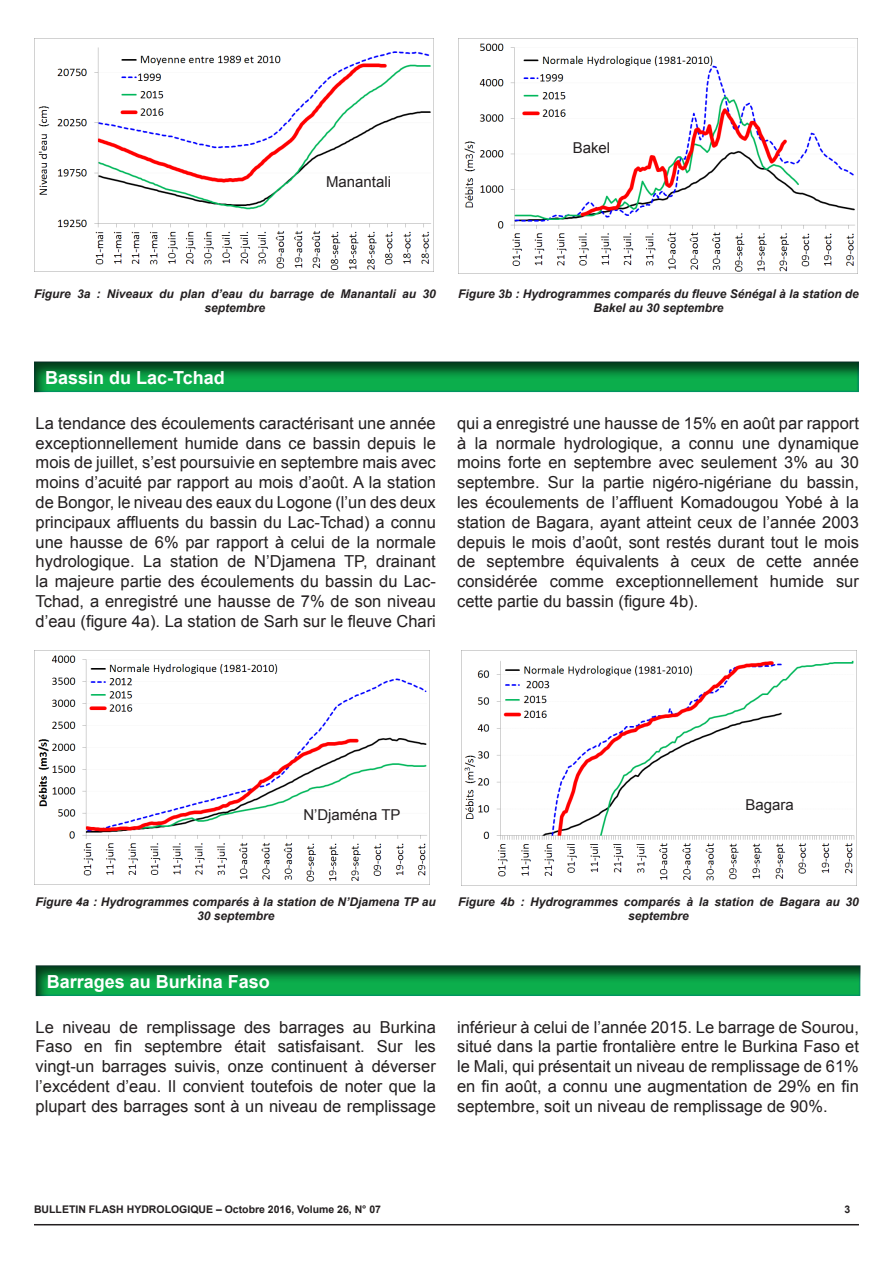
<style>
.page{position:relative;width:893px;height:1263px;background:#fff}
.page>*{position:absolute;margin:0;border:0;box-sizing:border-box;transform-origin:0 0}
.t1{font:700 18px "Arial";color:#fff}
.t2{font:16.5px/19.8px "Arial";color:#231f20;text-align:justify}
.t3{font:15px "Arial";color:#231f20}
.t4{font:italic 700 12px/14.4px "Arial";color:#231f20;text-align:center}
.t5{font:700 10.5px "Arial";color:#231f20}
</style>
<div class="page">
<img style="left:461px;top:651px;width:396px;height:234px">
<img style="left:34px;top:651px;width:395px;height:234px">
<img style="left:458px;top:38px;width:400px;height:235px">
<img style="left:34px;top:38px;width:400px;height:234px">
<hr style="left:34px;top:1224px;width:825px;height:1px;background:#231f20">
<div style="left:24px;top:356px;width:837px;height:39px;background:#231f20;opacity:.75"></div>
<div style="left:26px;top:960px;width:837px;height:39px;background:#231f20;opacity:.75"></div>
<p class="t3" style="left:326px;top:171px;width:67px">Manantali</p>
<p class="t3" style="left:573px;top:137px;width:39px">Bakel</p>
<p class="t4" style="left:34px;top:287px;width:403px">Figure 3a : Niveaux du plan d’eau du barrage de Manantali au 30 septembre</p>
<p class="t4" style="left:458px;top:287px;width:402px">Figure 3b : Hydrogrammes comparés du fleuve Sénégal à la station de<br>Bakel au 30 septembre</p>
<p class="t1" style="left:45px;top:365px;width:181px">Bassin du Lac-Tchad</p>
<p class="t2" style="left:36px;top:413px;width:402px">La tendance des écoulements caractérisant une année exceptionnellement humide dans ce bassin depuis le mois de juillet, s’est poursuivie en septembre mais avec moins d’acuité par rapport au mois d’août. A la station de Bongor, le niveau des eaux du Logone (l’un des deux principaux affluents du bassin du Lac-Tchad) a connu une hausse de 6% par rapport à celui de la normale hydrologique. La station de N’Djamena TP, drainant la majeure partie des écoulements du bassin du Lac-Tchad, a enregistré une hausse de 7% de son niveau d’eau (figure 4a). La station de Sarh sur le fleuve Chari</p>
<p class="t2" style="left:457px;top:413px;width:403px">qui a enregistré une hausse de 15% en août par rapport à la normale hydrologique, a connu une dynamique moins forte en septembre avec seulement 3% au 30 septembre. Sur la partie nigéro-nigériane du bassin, les écoulements de l’affluent Komadougou Yobé à la station de Bagara, ayant atteint ceux de l’année 2003 depuis le mois d’août, sont restés durant tout le mois de septembre équivalents à ceux de cette année considérée comme exceptionnellement humide sur cette partie du bassin (figure 4b).</p>
<p class="t3" style="left:303px;top:805px;width:99px">N’Djaména TP</p>
<p class="t3" style="left:746px;top:795px;width:50px">Bagara</p>
<p class="t4" style="left:36px;top:895px;width:402px">Figure 4a : Hydrogrammes comparés à la station de N’Djamena TP au<br>30 septembre</p>
<p class="t4" style="left:458px;top:895px;width:402px">Figure 4b : Hydrogrammes comparés à la station de Bagara au 30 septembre</p>
<p class="t1" style="left:47px;top:969px;width:225px">Barrages au Burkina Faso</p>
<p class="t2" style="left:36px;top:1017px;width:402px">Le niveau de remplissage des barrages au Burkina Faso en fin septembre était satisfaisant. Sur les vingt-un barrages suivis, onze continuent à déverser l’excédent d’eau. Il convient toutefois de noter que la plupart des barrages sont à un niveau de remplissage</p>
<p class="t2" style="left:457px;top:1017px;width:403px">inférieur à celui de l’année 2015. Le barrage de Sourou, situé dans la partie frontalière entre le Burkina Faso et le Mali, qui présentait un niveau de remplissage de 61% en fin août, a connu une augmentation de 29% en fin septembre, soit un niveau de remplissage de 90%.</p>
<p class="t5" style="left:34px;top:1202px;width:349px">BULLETIN FLASH HYDROLOGIQUE – Octobre 2016, Volume 26, N° 07</p>
<p class="t5" style="left:845px;top:1202px;width:7px">3</p>
</div>
